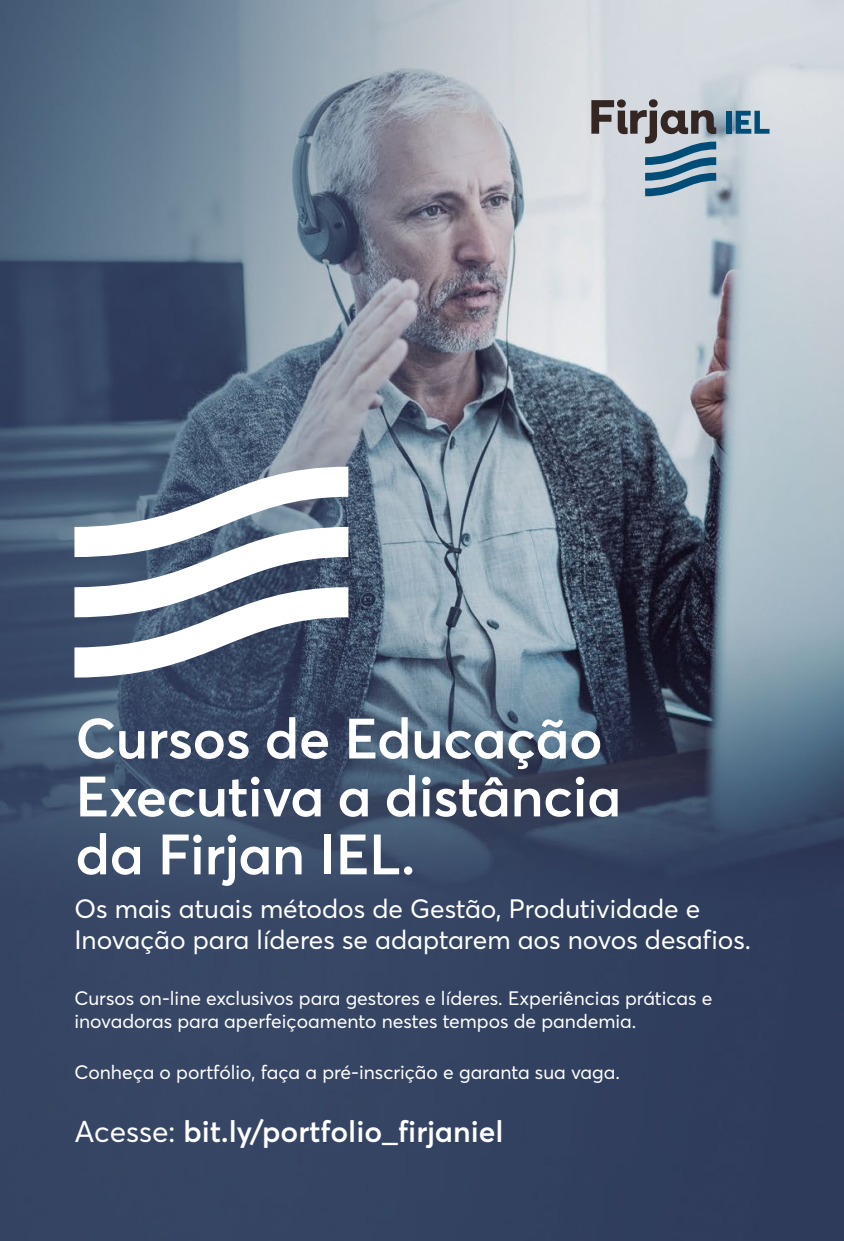
<style>
.page{position:relative;width:844px;height:1241px;background:#fff}
.page>*{position:absolute;margin:0;border:0;box-sizing:border-box;transform-origin:0 0}
.t1{font:600 56px/57.9px "Averta";letter-spacing:-.01em;color:#fff}
.t2{font:600 29.75px "Averta";color:#fff}
.t3{font:26.25px/31.5px "Averta";color:#fff}
.t4{font:19.25px/23.1px "Averta";color:#fff}
.s1{font-weight:400}
</style>
<div class="page">
<img style="left:0;top:0;width:843px;height:1240px">
<svg style="left:74px;top:466px;width:274px;height:211px"></svg>
<div style="left:726px;top:111px;width:5px;height:23px;background:#004e78"></div>
<svg style="left:735px;top:111px;width:34px;height:23px"></svg>
<svg style="left:591px;top:99px;width:125px;height:97px;background:#98a5ae"></svg>
<h1 class="t1" style="left:75px;top:707px;width:547px">Cursos de Educação<br>Executiva a distância da Firjan IEL.</h1>
<h3 class="t3" style="left:74px;top:891px;width:677px">Os mais atuais métodos de Gestão, Produtividade e<br>Inovação para líderes se adaptarem aos novos desafios.</h3>
<p class="t4" style="left:74px;top:985px;width:639px">Cursos on-line exclusivos para gestores e líderes. Experiências práticas e inovadoras para aperfeiçoamento nestes tempos de pandemia.</p>
<p class="t4" style="left:74px;top:1059px;width:547px">Conheça o portfólio, faça a pré-inscrição e garanta sua vaga.</p>
<h2 class="t2" style="left:74px;top:1110px;width:430px"><span class="s1">Acesse:</span> bit.ly/portfolio_firjaniel</h2>
</div>
